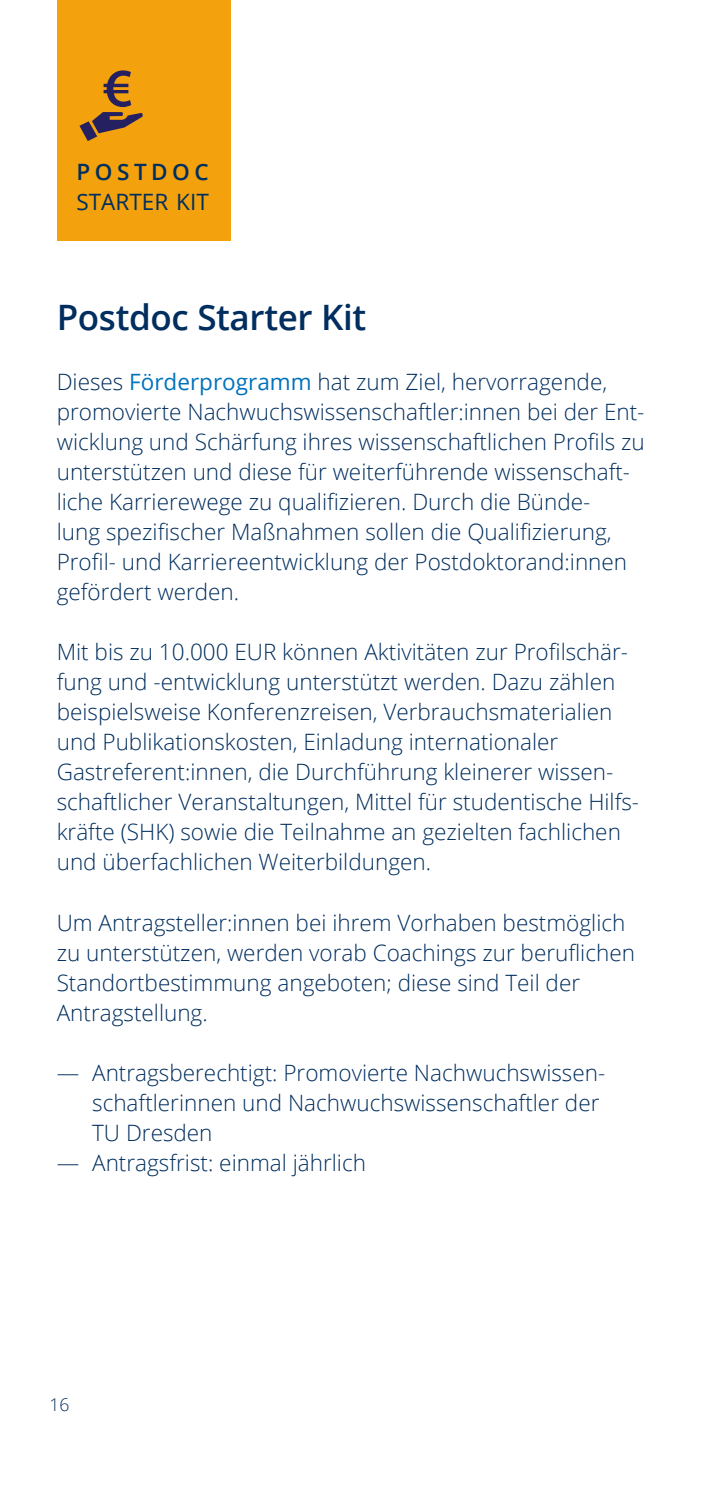
<style>
.page{position:relative;width:702px;height:1489px;background:#fff}
.page>*{position:absolute;margin:0;border:0;box-sizing:border-box;transform-origin:0 0}
.t1{font:600 54.5px "Myriad Pro";color:#252161}
.H2_Überschrift_2{font:600 35px "Open Sans";letter-spacing:-.01em;color:#002e5e}
.p_Text_normal{font:300 22.5px/30px "Open Sans";color:#002e5e}
.p_Liste_Linie{font:300 22.5px/30px "Open Sans";color:#002e5e}
.t2{font:22.5px "Open Sans";color:#002e5e}
.t3{font:600 22.5px "Open Sans";letter-spacing:.2em;color:#002e5e}
.t4{font:300 17.5px "Open Sans";color:#002e5e}
.s1{font-weight:400;color:#0072bc}
</style>
<div class="page">
<div style="left:57px;top:0;width:173px;height:240px;background:#f3a10d"></div>
<svg style="left:79px;top:112px;width:64px;height:29px"></svg>
<h1 class="t1" style="left:103px;top:53px;width:31px">€</h1>
<p class="t3" style="left:76px;top:156px;width:134px">POSTDOC</p>
<p class="t2" style="left:76px;top:186px;width:134px">STARTER KIT</p>
<h2 class="H2_Überschrift_2" style="left:57px;top:293px;width:311px">Postdoc Starter Kit</h2>
<p class="p_Text_normal" style="left:57px;top:366px;width:589px">Dieses <span class="s1">Förderprogramm</span> hat zum Ziel, hervorragende, promovierte Nachwuchswissenschaftler:innen bei der Ent&shy;wicklung und Schärfung ihres wissenschaftlichen Profils zu unterstützen und diese für weiterführende wissenschaft&shy;liche Karrierewege zu qualifizieren. Durch die Bünde-<br>lung spezifischer Maßnahmen sollen die Qualifizierung, Profil- und Karriereentwicklung der Postdoktorand:innen gefördert werden.</p>
<p class="p_Text_normal" style="left:57px;top:636px;width:584px">Mit bis zu 10.000 EUR können Aktivitäten zur Profilschär&shy;fung und -entwicklung unterstützt werden. Dazu zählen beispielsweise Konferenzreisen, Verbrauchsmaterialien und Publikationskosten, Einladung internationaler Gastreferent:innen, die Durchführung kleinerer wissen&shy;schaftlicher Veranstaltungen, Mittel für studentische Hilfs&shy;kräfte (SHK) sowie die Teilnahme an gezielten fachlichen und überfachlichen Weiterbildungen.</p>
<p class="p_Text_normal" style="left:57px;top:906px;width:579px">Um Antragsteller:innen bei ihrem Vorhaben bestmöglich zu unterstützen, werden vorab Coachings zur beruflichen Standortbestimmung angeboten; diese sind Teil der Antragstellung.</p>
<p class="p_Liste_Linie" style="left:92px;top:1056px;width:514px;text-indent:-35px">― Antragsberechtigt: Promovierte Nachwuchswissen&shy;schaftlerinnen und Nachwuchswissenschaftler der<br>TU Dresden</p>
<p class="p_Liste_Linie" style="left:57px;top:1146px;width:311px">― Antragsfrist: einmal jährlich</p>
<p class="t4" style="left:50px;top:1392px;width:21px">16</p>
</div>
